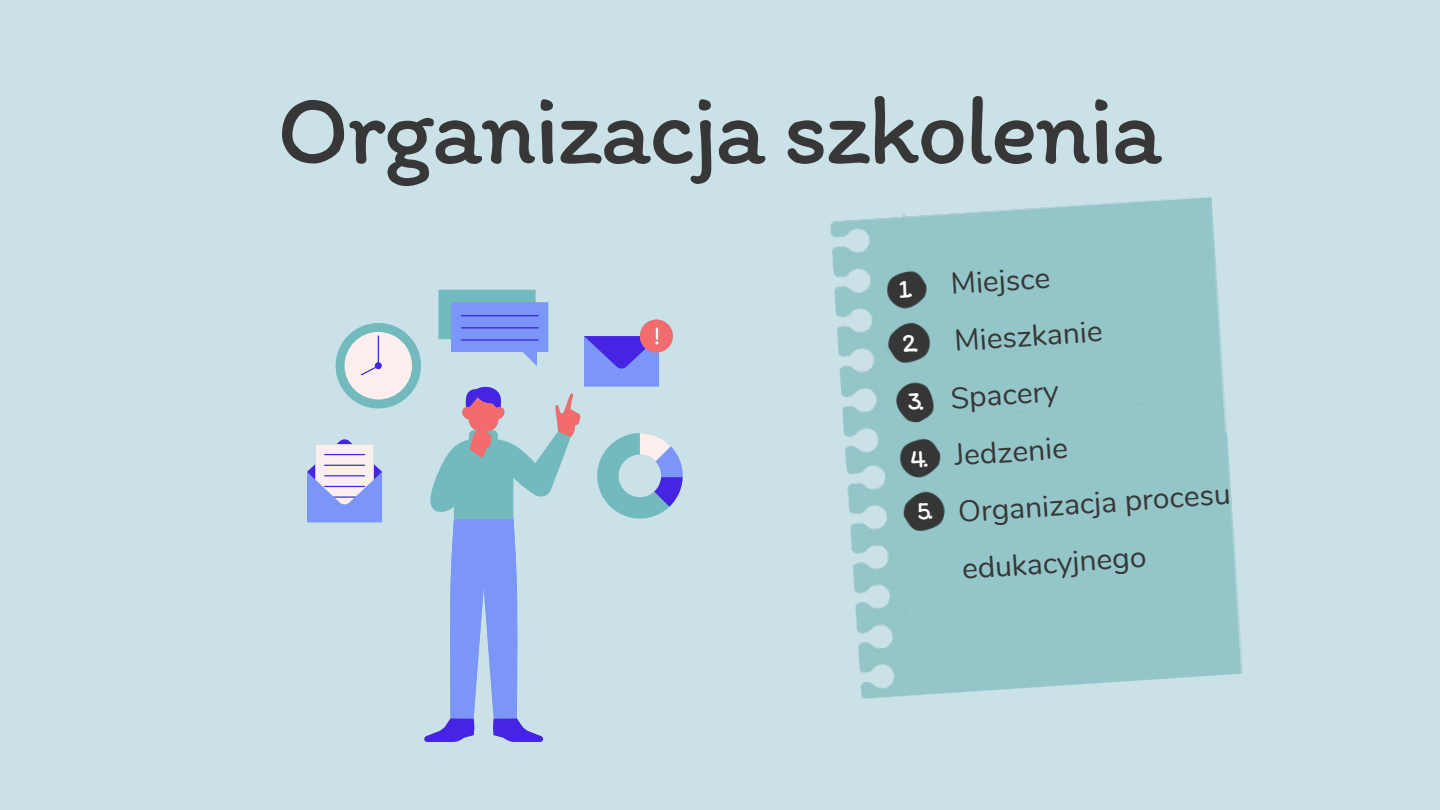
<style>
.page{position:relative;width:1440px;height:810px;background:#cbe1e8}
.page>*{position:absolute;margin:0;border:0;box-sizing:border-box;transform-origin:0 0}
.t1{font:100px "Itim";letter-spacing:-.03em;color:#373737}
.t2{font:30px/57px "Nunito";color:#373737}
.t3{font:26px/55.1px "Itim";color:#fff}
</style>
<div class="page">
<img style="left:830px;top:196px;width:413px;height:503px">
<img style="left:881px;top:268px;width:47px;height:43px">
<img style="left:886px;top:321px;width:49px;height:44px">
<img style="left:893px;top:378px;width:42px;height:45px">
<img style="left:894px;top:436px;width:48px;height:45px">
<img style="left:901px;top:488px;width:48px;height:45px">
<svg style="left:438px;top:290px;width:98px;height:12px"></svg>
<svg style="left:438px;top:302px;width:111px;height:13px"></svg>
<svg style="left:307px;top:315px;width:376px;height:427px"></svg>
<svg style="left:462px;top:320px;width:211px;height:138px"></svg>
<svg style="left:315px;top:328px;width:356px;height:177px"></svg>
<svg style="left:908px;top:393px;width:16px;height:17px"></svg>
<h1 class="t1" style="left:277px;top:69px;width:888px">Organizacja szkolenia</h1>
<p class="t3" style="left:896px;top:261px;width:18px;rotate:-4deg">1.<br>2.</p>
<p class="t3" style="left:908px;top:432px;width:21px;line-height:52.6px;rotate:-4deg">4.<br>5.</p>
<p class="t2" style="left:940px;top:257px;width:275px;rotate:-4deg">Miejsce<br>Mieszkanie<br>Spacery<br>Jedzenie<br>Organizacja procesu edukacyjnego</p>
</div>
